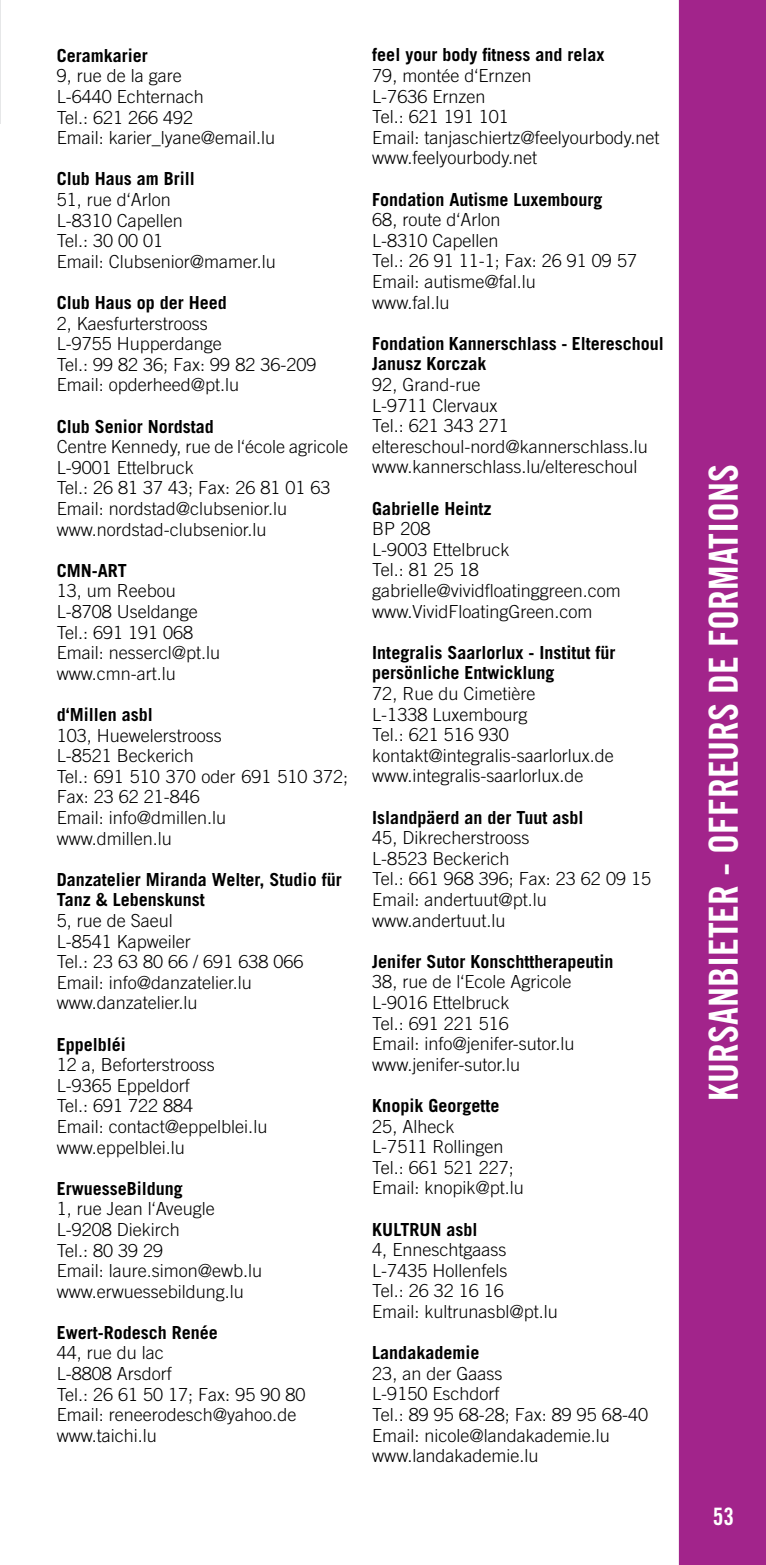
<style>
.page{position:relative;width:766px;height:1565px;background:#fff}
.page>*{position:absolute;margin:0;border:0;box-sizing:border-box;transform-origin:0 0}
.t1{font:40px "Trade Gothic LT Std Bd Cn 20";color:#fff}
.t2{font:300 30px "Trade Gothic LT Std";color:#fff}
.t3{font:24px "Trade Gothic LT Std Bd Cn 20";color:#fff}
.t4{font:300 18px/20.6px "Trade Gothic LT Std";color:#000}
.t5{font:700 18px/20.6px "Trade Gothic LT Std";color:#000}
</style>
<div class="page">
<hr style="left:0;top:0;width:1px;height:124px;background:#e6e7e8">
<div style="left:678px;top:0;width:87px;height:1565px;background:#a2248b"></div>
<p class="t5" style="left:57px;top:45px;width:92px">Ceramkarier</p>
<p class="t4" style="left:57px;top:65px;width:220px">9, rue de la gare<br>L-6440 Echternach<br>Tel.: 621 266 492<br>Email: karier_lyane@email.lu</p>
<p class="t5" style="left:57px;top:168px;width:140px">Club Haus am Brill</p>
<p class="t4" style="left:57px;top:189px;width:221px">51, rue d‘Arlon<br>L-8310 Capellen<br>Tel.: 30 00 01<br>Email: Clubsenior@mamer.lu</p>
<p class="t5" style="left:57px;top:292px;width:172px">Club Haus op der Heed</p>
<p class="t4" style="left:57px;top:313px;width:261px">2, Kaesfurterstrooss<br>L-9755 Hupperdange<br>Tel.: 99 82 36; Fax: 99 82 36-209<br>Email: opderheed@pt.lu</p>
<p class="t5" style="left:57px;top:416px;width:159px">Club Senior Nordstad</p>
<p class="t4" style="left:57px;top:436px;width:293px">Centre Kennedy, rue de l‘école agricole<br>L-9001 Ettelbruck<br>Tel.: 26 81 37 43; Fax: 26 81 01 63<br>Email: nordstad@clubsenior.lu www.nordstad-clubsenior.lu</p>
<p class="t5" style="left:57px;top:560px;width:12px">CMN</p>
<p class="t5" style="left:92px;top:560px;width:17px">-ART</p>
<p class="t4" style="left:57px;top:580px;width:165px">13, um Reebou<br>L-8708 Useldange<br>Tel.: 691 191 068<br>Email: nessercl@pt.lu www.cmn-art.lu</p>
<p class="t5" style="left:57px;top:704px;width:98px">d‘Millen asbl</p>
<p class="t4" style="left:57px;top:724px;width:293px">103, Huewelerstrooss<br>L-8521 Beckerich<br>Tel.: 691 510 370 oder 691 510 372;<br>Fax: 23 62 21-846<br>Email: info@dmillen.lu<br>www.dmillen.lu</p>
<p class="t5" style="left:57px;top:869px;width:286px">Danzatelier Miranda Welter, Studio für<br>Tanz &amp; Lebenskunst</p>
<p class="t4" style="left:57px;top:910px;width:248px">5, rue de Saeul<br>L-8541 Kapweiler<br>Tel.: 23 63 80 66 / 691 638 066<br>Email: info@danzatelier.lu www.danzatelier.lu</p>
<p class="t5" style="left:57px;top:1033px;width:71px">Eppelbléi</p>
<p class="t4" style="left:57px;top:1054px;width:212px">12 a, Beforterstrooss<br>L-9365 Eppeldorf<br>Tel.: 691 722 884<br>Email: contact@eppelblei.lu www.eppelblei.lu</p>
<p class="t5" style="left:57px;top:1178px;width:127px">ErwuesseBildung</p>
<p class="t4" style="left:57px;top:1198px;width:207px">1, rue Jean l‘Aveugle<br>L-9208 Diekirch<br>Tel.: 80 39 29<br>Email: laure.simon@ewb.lu www.erwuessebildung.lu</p>
<p class="t5" style="left:57px;top:1322px;width:163px">Ewert-Rodesch Renée</p>
<p class="t4" style="left:57px;top:1342px;width:250px">44, rue du lac<br>L-8808 Arsdorf<br>Tel.: 26 61 50 17; Fax: 95 90 80<br>Email: reneerodesch@yahoo.de www.taichi.lu</p>
<p class="t5" style="left:372px;top:44px;width:233px">feel your body fitness and relax</p>
<p class="t4" style="left:372px;top:65px;width:289px">79, montée d‘Ernzen<br>L-7636 Ernzen<br>Tel.: 621 191 101<br>Email: tanjaschiertz@feelyourbody.net www.feelyourbody.net</p>
<p class="t5" style="left:372px;top:189px;width:231px">Fondation Autisme Luxembourg</p>
<p class="t4" style="left:372px;top:209px;width:266px">68, route d‘Arlon<br>L-8310 Capellen<br>Tel.: 26 91 11-1; Fax: 26 91 09 57<br>Email: autisme@fal.lu<br>www.fal.lu</p>
<p class="t5" style="left:372px;top:333px;width:293px">Fondation Kannerschlass - Eltereschoul<br>Janusz Korczak</p>
<p class="t4" style="left:372px;top:374px;width:277px">92, Grand-rue<br>L-9711 Clervaux<br>Tel.: 621 343 271 eltereschoul-nord@kannerschlass.lu www.kannerschlass.lu/eltereschoul</p>
<p class="t5" style="left:372px;top:498px;width:121px">Gabrielle Heintz</p>
<p class="t4" style="left:372px;top:518px;width:250px">BP 208<br>L-9003 Ettelbruck<br>Tel.: 81 25 18 gabrielle@vividfloatinggreen.com www.VividFloatingGreen.com</p>
<p class="t5" style="left:372px;top:642px;width:245px">Integralis Saarlorlux - Institut für persönliche Entwicklung</p>
<p class="t4" style="left:372px;top:683px;width:243px">72, Rue du Cimetière<br>L-1338 Luxembourg<br>Tel.: 621 516 930 kontakt@integralis-saarlorlux.de www.integralis-saarlorlux.de</p>
<p class="t5" style="left:372px;top:806px;width:213px">Islandpäerd an der Tuut asbl</p>
<p class="t4" style="left:372px;top:827px;width:280px">45, Dikrecherstrooss<br>L-8523 Beckerich<br>Tel.: 661 968 396; Fax: 23 62 09 15<br>Email: andertuut@pt.lu www.andertuut.lu</p>
<p class="t5" style="left:372px;top:951px;width:243px">Jenifer Sutor Konschttherapeutin</p>
<p class="t4" style="left:372px;top:971px;width:204px">38, rue de l‘Ecole Agricole<br>L-9016 Ettelbruck<br>Tel.: 691 221 516<br>Email: info@jenifer-sutor.lu www.jenifer-sutor.lu</p>
<p class="t5" style="left:372px;top:1095px;width:129px">Knopik Georgette</p>
<p class="t4" style="left:372px;top:1115px;width:153px">25, Alheck<br>L-7511 Rollingen<br>Tel.: 661 521 227;<br>Email: knopik@pt.lu</p>
<p class="t5" style="left:372px;top:1218px;width:11px">KULTRUN</p>
<p class="t5" style="left:446px;top:1218px;width:32px">asbl</p>
<p class="t4" style="left:372px;top:1239px;width:187px">4, Enneschtgaass<br>L-7435 Hollenfels<br>Tel.: 26 32 16 16<br>Email: kultrunasbl@pt.lu</p>
<p class="t5" style="left:372px;top:1342px;width:108px">Landakademie</p>
<p class="t4" style="left:372px;top:1363px;width:277px">23, an der Gaass<br>L-9150 Eschdorf<br>Tel.: 89 95 68-28; Fax: 89 95 68-40<br>Email: nicole@landakademie.lu www.landakademie.lu</p>
<h1 class="t1" style="left:699px;top:1100px;width:638px;rotate:-90deg">Kursanbieter - offreurs de formations</h1>
<h2 class="t2" style="left:705px;top:1034px;width:505px;rotate:-90deg">programmübersicht - sommaire</h2>
<h3 class="t3" style="left:712px;top:1501px;width:23px">53</h3>
</div>
